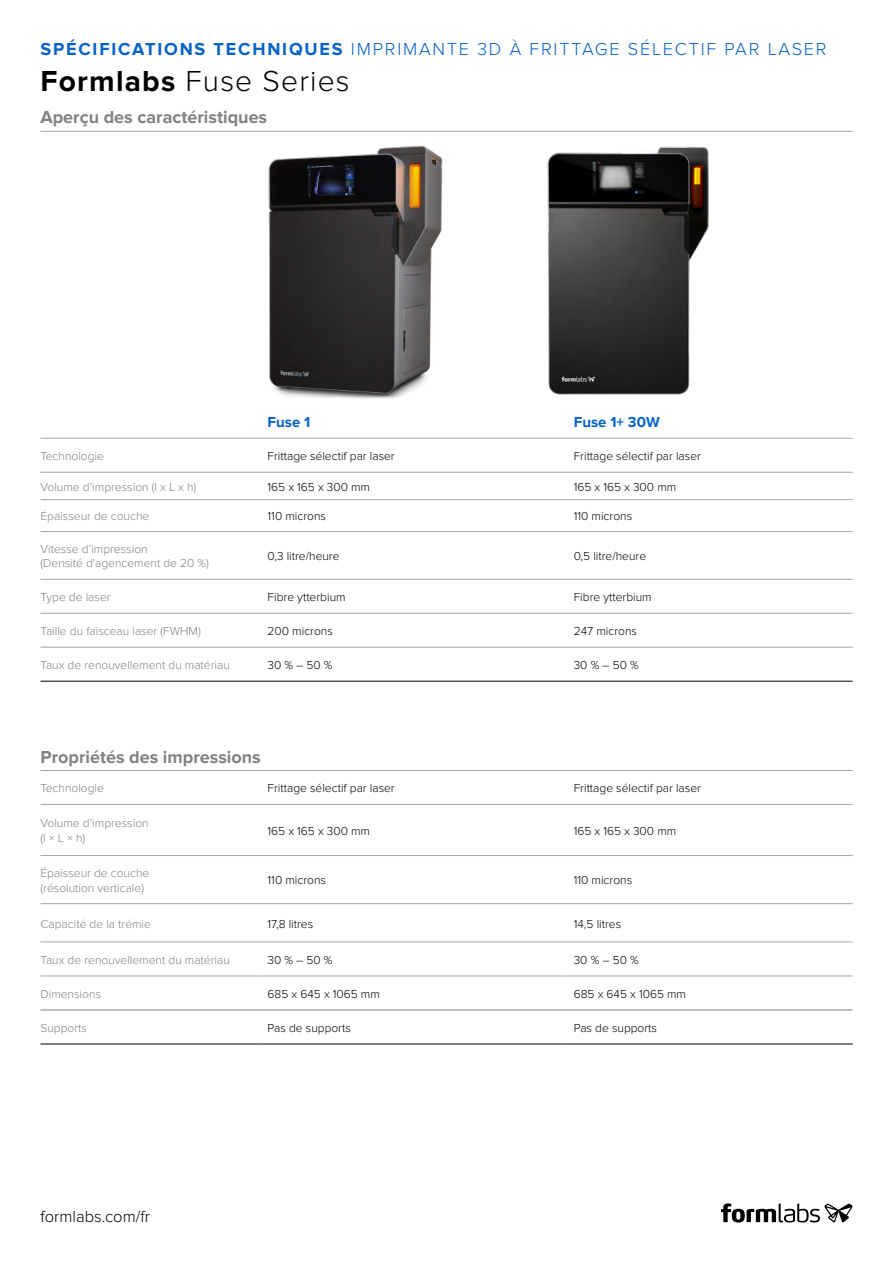
<style>
.page{position:relative;width:893px;height:1263px;background:#fff}
.page>*{position:absolute;margin:0;border:0;box-sizing:border-box;transform-origin:0 0}
.t1{font:300 30px "Proxima Nova";letter-spacing:.04em;color:#000}
.t2{font:300 18px "Proxima Nova";letter-spacing:.1em;color:#0762c8}
.t3{font:700 18px "Proxima Nova";color:#808284}
.t4{font:300 16.5px "Proxima Nova";color:#000}
.t5{font:700 15px "Proxima Nova";color:#0762c8}
.t6{font:300 12px "Proxima Nova";color:#000}
.t7{font:300 12px/14.4px "Proxima Nova";color:#808284}
.s1{font-weight:700}
</style>
<div class="page">
<hr style="left:41px;top:131px;width:221px;height:1px;background:#a4a6a8">
<hr style="left:262px;top:131px;width:306px;height:1px;background:#a4a6a8">
<hr style="left:568px;top:131px;width:285px;height:1px;background:#a4a6a8">
<hr style="left:41px;top:438px;width:221px;height:1px;background:#a4a6a8">
<hr style="left:262px;top:438px;width:306px;height:1px;background:#a4a6a8">
<hr style="left:568px;top:438px;width:285px;height:1px;background:#a4a6a8">
<hr style="left:41px;top:472px;width:221px;height:1px;background:#a4a6a8">
<hr style="left:262px;top:472px;width:306px;height:1px;background:#a4a6a8">
<hr style="left:568px;top:472px;width:285px;height:1px;background:#a4a6a8">
<hr style="left:41px;top:499px;width:221px;height:1px;background:#a4a6a8">
<hr style="left:262px;top:499px;width:306px;height:1px;background:#a4a6a8">
<hr style="left:568px;top:499px;width:285px;height:1px;background:#a4a6a8">
<hr style="left:41px;top:531px;width:221px;height:1px;background:#a4a6a8">
<hr style="left:262px;top:531px;width:306px;height:1px;background:#a4a6a8">
<hr style="left:568px;top:531px;width:285px;height:1px;background:#a4a6a8">
<hr style="left:41px;top:579px;width:221px;height:1px;background:#a4a6a8">
<hr style="left:262px;top:579px;width:306px;height:1px;background:#a4a6a8">
<hr style="left:568px;top:579px;width:285px;height:1px;background:#a4a6a8">
<hr style="left:41px;top:613px;width:221px;height:1px;background:#a4a6a8">
<hr style="left:262px;top:613px;width:306px;height:1px;background:#a4a6a8">
<hr style="left:568px;top:613px;width:285px;height:1px;background:#a4a6a8">
<hr style="left:41px;top:681px;width:221px;height:1px;background:#000">
<hr style="left:262px;top:681px;width:306px;height:1px;background:#000">
<hr style="left:568px;top:681px;width:285px;height:1px;background:#000">
<hr style="left:41px;top:647px;width:221px;height:1px;background:#a4a6a8">
<hr style="left:262px;top:647px;width:306px;height:1px;background:#a4a6a8">
<hr style="left:568px;top:647px;width:285px;height:1px;background:#a4a6a8">
<img style="left:268px;top:145px;width:175px;height:254px">
<img style="left:547px;top:146px;width:162px;height:249px">
<hr style="left:41px;top:1044px;width:221px;height:1px;background:#000">
<hr style="left:262px;top:1044px;width:306px;height:1px;background:#000">
<hr style="left:568px;top:1044px;width:285px;height:1px;background:#000">
<hr style="left:41px;top:770px;width:221px;height:1px;background:#a4a6a8">
<hr style="left:262px;top:770px;width:306px;height:1px;background:#a4a6a8">
<hr style="left:568px;top:770px;width:285px;height:1px;background:#a4a6a8">
<hr style="left:41px;top:804px;width:221px;height:1px;background:#a4a6a8">
<hr style="left:262px;top:804px;width:306px;height:1px;background:#a4a6a8">
<hr style="left:568px;top:804px;width:285px;height:1px;background:#a4a6a8">
<hr style="left:41px;top:855px;width:221px;height:1px;background:#a4a6a8">
<hr style="left:262px;top:855px;width:306px;height:1px;background:#a4a6a8">
<hr style="left:568px;top:855px;width:285px;height:1px;background:#a4a6a8">
<hr style="left:41px;top:903px;width:221px;height:1px;background:#a4a6a8">
<hr style="left:262px;top:903px;width:306px;height:1px;background:#a4a6a8">
<hr style="left:568px;top:903px;width:285px;height:1px;background:#a4a6a8">
<hr style="left:41px;top:942px;width:221px;height:1px;background:#a4a6a8">
<hr style="left:262px;top:942px;width:306px;height:1px;background:#a4a6a8">
<hr style="left:568px;top:942px;width:285px;height:1px;background:#a4a6a8">
<hr style="left:41px;top:976px;width:221px;height:1px;background:#a4a6a8">
<hr style="left:262px;top:976px;width:306px;height:1px;background:#a4a6a8">
<hr style="left:568px;top:976px;width:285px;height:1px;background:#a4a6a8">
<hr style="left:41px;top:1010px;width:221px;height:1px;background:#808284">
<hr style="left:262px;top:1010px;width:306px;height:1px;background:#808284">
<hr style="left:568px;top:1010px;width:285px;height:1px;background:#808284">
<svg style="left:721px;top:1203px;width:131px;height:20px"></svg>
<h2 class="t2" style="left:40px;top:38px;width:788px"><span class="s1">SPÉCIFICATIONS TECHNIQUES</span> IMPRIMANTE 3D À FRITTAGE SÉLECTIF PAR LASER</h2>
<h1 class="t1" style="left:40px;top:65px;width:311px"><span class="s1">Formlabs</span> Fuse Series</h1>
<h2 class="t3" style="left:40px;top:108px;width:228px">Aperçu des caractéristiques</h2>
<p class="t5" style="left:268px;top:413px;width:44px">Fuse 1</p>
<p class="t5" style="left:574px;top:413px;width:87px">Fuse 1+ 30W</p>
<p class="t7" style="left:40px;top:449px;width:65px">Technologie</p>
<p class="t6" style="left:268px;top:450px;width:129px">Frittage sélectif par laser</p>
<p class="t6" style="left:574px;top:450px;width:129px">Frittage sélectif par laser</p>
<p class="t7" style="left:40px;top:479px;width:157px">Volume d’impression (l x L x h)</p>
<p class="t6" style="left:268px;top:480px;width:104px">165 x 165 x 300 mm</p>
<p class="t6" style="left:574px;top:480px;width:104px">165 x 165 x 300 mm</p>
<p class="t7" style="left:40px;top:509px;width:110px">Épaisseur de couche</p>
<p class="t6" style="left:268px;top:509px;width:60px">110 microns</p>
<p class="t6" style="left:574px;top:509px;width:60px">110 microns</p>
<p class="t7" style="left:40px;top:542px;width:170px">Vitesse d’impression<br>(Densité d'agencement de 20 %)</p>
<p class="t6" style="left:268px;top:550px;width:73px">0,3 litre/heure</p>
<p class="t6" style="left:574px;top:550px;width:74px">0,5 litre/heure</p>
<p class="t7" style="left:40px;top:590px;width:72px">Type de laser</p>
<p class="t6" style="left:268px;top:591px;width:79px">Fibre ytterbium</p>
<p class="t6" style="left:574px;top:591px;width:79px">Fibre ytterbium</p>
<p class="t7" style="left:40px;top:624px;width:162px">Taille du faisceau laser (FWHM)</p>
<p class="t6" style="left:268px;top:624px;width:67px">200 microns</p>
<p class="t6" style="left:574px;top:624px;width:65px">247 microns</p>
<p class="t7" style="left:40px;top:658px;width:191px">Taux de renouvellement du matériau</p>
<p class="t6" style="left:268px;top:658px;width:66px">30 % – 50 %</p>
<p class="t6" style="left:574px;top:658px;width:66px">30 % – 50 %</p>
<h2 class="t3" style="left:40px;top:748px;width:222px">Propriétés des impressions</h2>
<p class="t7" style="left:40px;top:781px;width:65px">Technologie</p>
<p class="t6" style="left:268px;top:782px;width:129px">Frittage sélectif par laser</p>
<p class="t6" style="left:574px;top:782px;width:129px">Frittage sélectif par laser</p>
<p class="t7" style="left:40px;top:816px;width:110px;line-height:15px">Volume d’impression (l × L × h)</p>
<p class="t6" style="left:268px;top:824px;width:104px">165 x 165 x 300 mm</p>
<p class="t6" style="left:574px;top:824px;width:104px">165 x 165 x 300 mm</p>
<p class="t7" style="left:40px;top:866px;width:110px">Épaisseur de couche (résolution verticale)</p>
<p class="t6" style="left:268px;top:873px;width:60px">110 microns</p>
<p class="t6" style="left:574px;top:873px;width:60px">110 microns</p>
<p class="t7" style="left:40px;top:916px;width:112px">Capacité de la trémie</p>
<p class="t6" style="left:268px;top:917px;width:47px">17,8 litres</p>
<p class="t6" style="left:574px;top:917px;width:49px">14,5 litres</p>
<p class="t7" style="left:40px;top:952px;width:191px">Taux de renouvellement du matériau</p>
<p class="t6" style="left:268px;top:953px;width:66px">30 % – 50 %</p>
<p class="t6" style="left:574px;top:953px;width:66px">30 % – 50 %</p>
<p class="t7" style="left:40px;top:986px;width:62px">Dimensions</p>
<p class="t6" style="left:268px;top:987px;width:114px">685 x 645 x 1065 mm</p>
<p class="t6" style="left:574px;top:987px;width:114px">685 x 645 x 1065 mm</p>
<p class="t7" style="left:40px;top:1020px;width:48px">Supports</p>
<p class="t6" style="left:268px;top:1021px;width:85px">Pas de supports</p>
<p class="t6" style="left:574px;top:1021px;width:85px">Pas de supports</p>
<h3 class="t4" style="left:40px;top:1208px;width:111px">formlabs.com/fr</h3>
</div>
